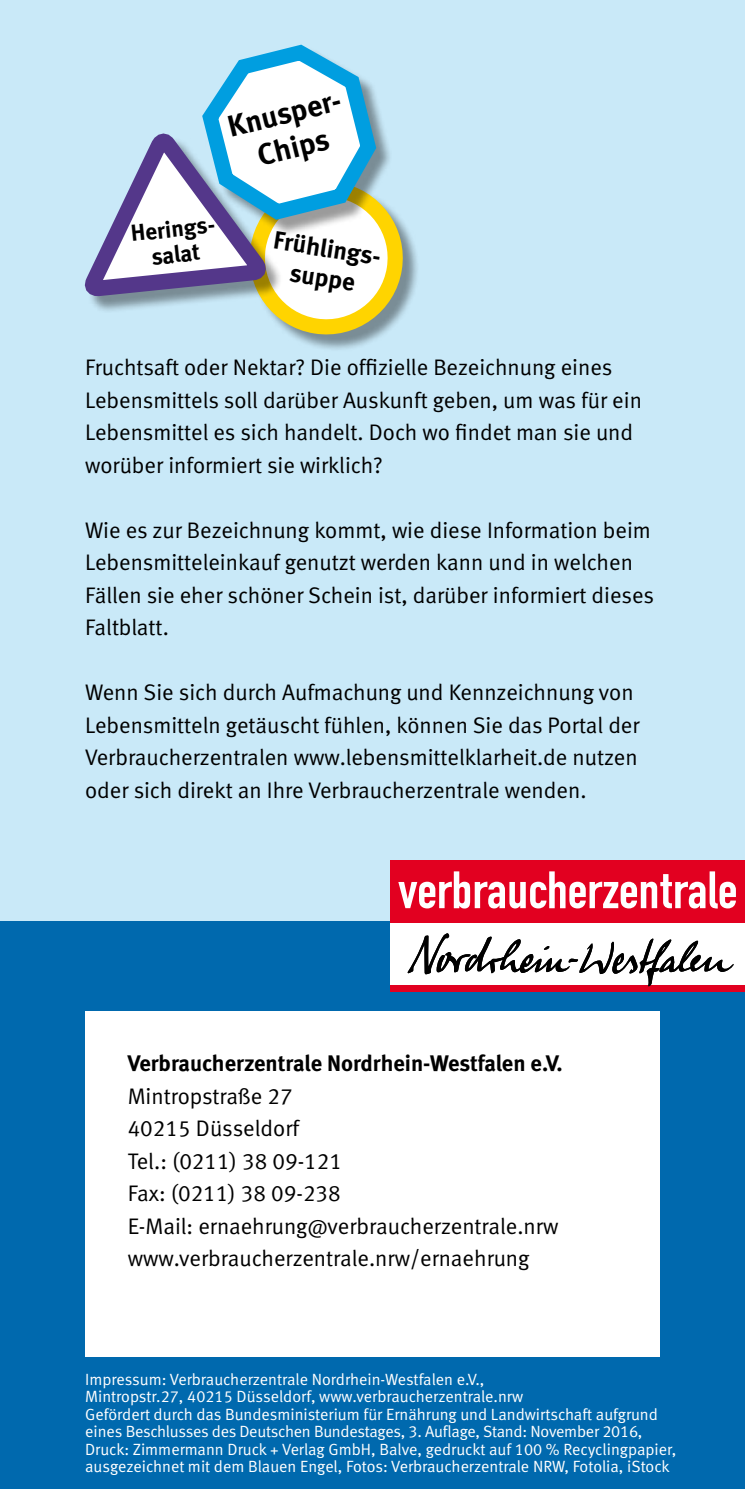
<style>
.page{position:relative;width:745px;height:1489px;background:#fff}
.page>*{position:absolute;margin:0;border:0;box-sizing:border-box;transform-origin:0 0}
.t1{font:700 30px/35px "Meta";color:#000;text-align:center}
.t2{font:700 25px/29.5px "Meta";color:#000;text-align:center}
.t3{font:700 23.25px/25.5px "Meta";color:#000;text-align:center}
.t4{font:22.5px/32.5px "Meta Normal LF";color:#000}
.t5{font:700 22.5px "Meta";color:#000}
.t6{font:16.25px/17.5px "Meta Normal LF";color:#fff}
</style>
<div class="page">
<div style="left:0;top:0;width:744px;height:925px;background:#c9e9f8"></div>
<div style="left:0;top:921px;width:744px;height:567px;background:#0069ae"></div>
<div style="left:252px;top:184px;width:168px;height:168px;background:#000;opacity:.4"></div>
<svg style="left:84px;top:44px;width:333px;height:299px"></svg>
<div style="left:390px;top:860px;width:354px;height:62px;background:#e20020"></div>
<svg style="left:398px;top:871px;width:337px;height:37px"></svg>
<div style="left:390px;top:922px;width:354px;height:63px;background:#fff"></div>
<div style="left:390px;top:985px;width:354px;height:6px;background:#e20020"></div>
<svg style="left:407px;top:933px;width:326px;height:53px"></svg>
<div style="left:85px;top:1011px;width:574px;height:345px;background:#fff"></div>
<h1 class="t1" style="left:224px;top:109px;width:123px;rotate:-14deg">Knusper-<br>Chips</h1>
<p class="t3" style="left:130px;top:220px;width:90px;rotate:-6deg">Herings&shy;salat</p>
<p class="t2" style="left:276px;top:225px;width:114px;rotate:9deg">Frühlings&shy;suppe</p>
<p class="t4" style="left:85px;top:351px;width:558px">Fruchtsaft oder Nektar? Die offizielle Bezeichnung eines Lebensmittels soll darüber Auskunft geben, um was für ein Lebensmittel es sich handelt. Doch wo findet man sie und worüber informiert sie wirklich?</p>
<p class="t4" style="left:85px;top:513px;width:570px">Wie es zur Bezeichnung kommt, wie diese Information beim Lebensmitteleinkauf genutzt werden kann und in welchen Fällen sie eher schöner Schein ist, darüber informiert dieses Faltblatt.</p>
<p class="t4" style="left:85px;top:676px;width:555px">Wenn Sie sich durch Aufmachung und Kennzeichnung von Lebensmitteln getäuscht fühlen, können Sie das Portal der Verbraucherzentralen www.lebensmittelklarheit.de nutzen oder sich direkt an Ihre Verbraucherzentrale wenden.</p>
<p class="t5" style="left:128px;top:1048px;width:436px">Verbraucherzentrale Nordrhein-Westfalen e.V.</p>
<p class="t4" style="left:128px;top:1079px;width:432px">Mintropstraße 27<br>40215 Düsseldorf<br>Tel.: (0211) 38 09-121<br>Fax: (0211) 38 09-238<br>E-Mail: ernaehrung@verbraucherzentrale.nrw www.verbraucherzentrale.nrw/ernaehrung</p>
<p class="t6" style="left:85px;top:1369px;width:592px">Impressum: Verbraucherzentrale Nordrhein-Westfalen e.V.,<br>Mintropstr.27, 40215 Düsseldorf, www.verbraucherzentrale.nrw<br>Gefördert durch das Bundesministerium für Ernährung und Landwirtschaft aufgrund eines Beschlusses des Deutschen Bundestages, 3. Auflage, Stand: November 2016, Druck: Zimmermann Druck + Verlag GmbH, Balve, gedruckt auf 100 % Recyclingpapier, ausgezeichnet mit dem Blauen Engel, Fotos: Verbraucherzentrale NRW, Fotolia, iStock</p>
</div>
